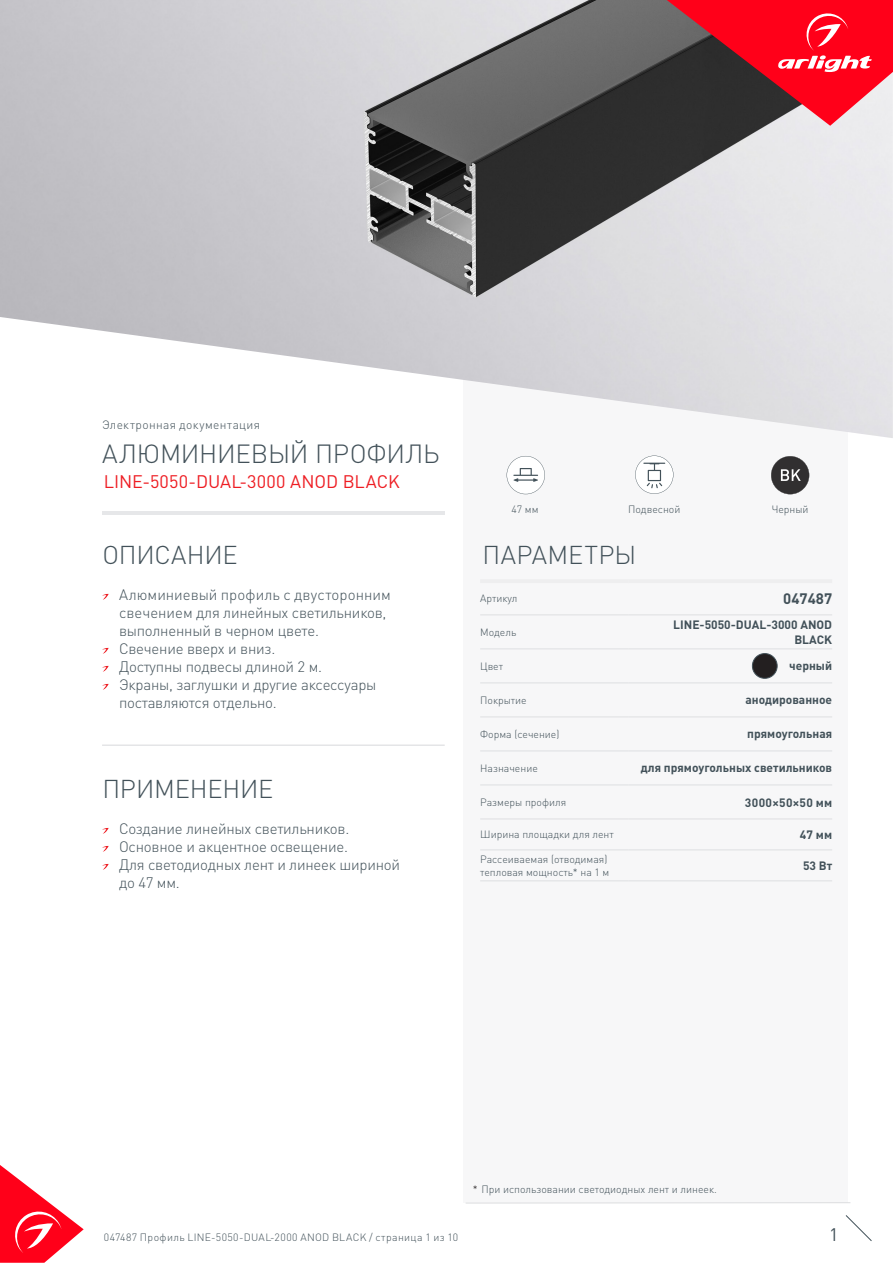
<style>
.page{position:relative;width:893px;height:1263px;background:#fff}
.page>*{position:absolute;margin:0;border:0;box-sizing:border-box;transform-origin:0 0}
.t1{font:300 25.95px "DIN Pro";letter-spacing:-.01em;color:#425159}
.t2{font:300 25.5px "DIN Pro";letter-spacing:-.005em;color:#425159}
.t3{font:300 25.5px "DIN Pro";letter-spacing:.015em;color:#425159}
.t4{font:18px "DIN Pro";letter-spacing:.005em;color:#ee1d23}
.t5{font:18px "DIN Pro";color:#425159}
.t6{font:300 15px/18px "DIN Pro";letter-spacing:-.015em;color:#425159}
.t7{font:700 15px "DIN Pro";color:#425159}
.t8{font:700 12px/14.4px "DIN Pro";color:#425159;text-align:right}
.t9{font:300 12px "DIN Pro";letter-spacing:.03em;color:#425159}
.t10{font:700 12px "DIN Pro";letter-spacing:.025em;color:#425159}
.t11{font:300 10.5px/12.6px "DIN Pro";color:#425159}
.t12{font:300 10.5px "DIN Pro";letter-spacing:.035em;color:#425159}
.s1{color:#231f20}
</style>
<div class="page">
<svg style="left:0;top:1165px;width:84px;height:98px"></svg>
<svg style="left:845px;top:1215px;width:27px;height:26px"></svg>
<div style="left:463px;top:250px;width:385px;height:953px;background:#f7f7f8"></div>
<img style="left:0;top:0;width:893px;height:438px">
<hr style="left:102px;top:511px;width:342px;height:3px;background:#e6e7e9">
<hr style="left:480px;top:579px;width:148px;height:4px;background:#eeeeef">
<hr style="left:628px;top:579px;width:204px;height:4px;background:#eeeeef">
<hr style="left:480px;top:614px;width:148px;height:1px;background:#e6e7e9">
<hr style="left:628px;top:614px;width:204px;height:1px;background:#e6e7e9">
<hr style="left:480px;top:648px;width:148px;height:2px;background:#e6e7e9">
<hr style="left:628px;top:648px;width:204px;height:2px;background:#e6e7e9">
<hr style="left:480px;top:682px;width:148px;height:2px;background:#e6e7e9">
<hr style="left:628px;top:682px;width:204px;height:2px;background:#e6e7e9">
<hr style="left:480px;top:716px;width:148px;height:2px;background:#e6e7e9">
<hr style="left:628px;top:716px;width:204px;height:2px;background:#e6e7e9">
<hr style="left:480px;top:750px;width:148px;height:2px;background:#e6e7e9">
<hr style="left:628px;top:750px;width:204px;height:2px;background:#e6e7e9">
<hr style="left:480px;top:784px;width:148px;height:2px;background:#e6e7e9">
<hr style="left:628px;top:784px;width:204px;height:2px;background:#e6e7e9">
<hr style="left:480px;top:818px;width:148px;height:2px;background:#e6e7e9">
<hr style="left:628px;top:818px;width:204px;height:2px;background:#e6e7e9">
<hr style="left:480px;top:849px;width:148px;height:2px;background:#e6e7e9">
<hr style="left:628px;top:849px;width:204px;height:2px;background:#e6e7e9">
<hr style="left:480px;top:880px;width:148px;height:1px;background:#e6e7e9">
<hr style="left:628px;top:880px;width:204px;height:1px;background:#e6e7e9">
<hr style="left:466px;top:1202px;width:384px;height:1px;background:#dcdddf">
<svg style="left:667px;top:0;width:226px;height:126px"></svg>
<svg style="left:102px;top:828px;width:7px;height:6px"></svg>
<svg style="left:102px;top:846px;width:7px;height:6px"></svg>
<svg style="left:102px;top:864px;width:7px;height:6px"></svg>
<hr style="left:102px;top:745px;width:343px;height:1px;background:#dcdddf">
<svg style="left:507px;top:456px;width:38px;height:38px"></svg>
<svg style="left:635px;top:456px;width:38px;height:38px"></svg>
<svg style="left:102px;top:594px;width:7px;height:6px"></svg>
<svg style="left:102px;top:648px;width:7px;height:6px"></svg>
<svg style="left:102px;top:666px;width:7px;height:6px"></svg>
<svg style="left:102px;top:684px;width:7px;height:6px"></svg>
<div style="left:752px;top:653px;width:25px;height:25px;background:#231f20;border-radius:50%"></div>
<div style="left:752px;top:653px;width:25px;height:26px;border:1px solid #425159;border-radius:50%"></div>
<svg style="left:771px;top:456px;width:38px;height:38px"></svg>
<p class="t9" style="left:102px;top:417px;width:160px">Электронная документация</p>
<p class="t1" style="left:102px;top:436px;width:339px">АЛЮМИНИЕВЫЙ ПРОФИЛЬ</p>
<p class="t4" style="left:104px;top:470px;width:298px">LINE-5050-DUAL-3000 ANOD BLACK</p>
<p class="t2" style="left:102px;top:537px;width:137px">ОПИСАНИЕ</p>
<p class="t6" style="left:119px;top:584px;width:273px">Алюминиевый профиль с двусторонним свечением для линейных светильников, выполненный в черном цвете.</p>
<p class="t6" style="left:119px;top:638px;width:158px">Свечение вверх и вниз.</p>
<p class="t6" style="left:119px;top:656px;width:205px">Доступны подвесы длиной 2 м.</p>
<p class="t6" style="left:119px;top:674px;width:259px">Экраны, заглушки и другие аксессуары поставляются отдельно.</p>
<p class="t2" style="left:102px;top:771px;width:172px">ПРИМЕНЕНИЕ</p>
<p class="t6" style="left:119px;top:818px;width:232px">Создание линейных светильников.</p>
<p class="t6" style="left:119px;top:836px;width:231px">Основное и акцентное освещение.</p>
<p class="t6" style="left:119px;top:854px;width:283px">Для светодиодных лент и линеек шириной до 47 мм.</p>
<p class="t11" style="left:511px;top:502px;width:29px">47 мм</p>
<p class="t11" style="left:628px;top:502px;width:54px">Подвесной</p>
<p class="t11" style="left:772px;top:503px;width:38px">Черный</p>
<p class="t3" style="left:483px;top:537px;width:155px">ПАРАМЕТРЫ</p>
<p class="t11" style="left:480px;top:591px;width:39px">Артикул</p>
<p class="t7" style="left:783px;top:588px;width:50px">047487</p>
<p class="t11" style="left:480px;top:625px;width:38px">Модель</p>
<p class="t8" style="left:673px;top:617px;width:160px">LINE-5050-DUAL-3000 ANOD<br>BLACK</p>
<p class="t11" style="left:480px;top:659px;width:24px">Цвет</p>
<p class="t8" style="left:789px;top:658px;width:44px">черный</p>
<p class="t11" style="left:480px;top:693px;width:48px">Покрытие</p>
<p class="t8" style="left:745px;top:692px;width:88px">анодированное</p>
<p class="t11" style="left:480px;top:727px;width:81px">Форма (сечение)</p>
<p class="t8" style="left:747px;top:726px;width:86px">прямоугольная</p>
<p class="t11" style="left:480px;top:761px;width:59px">Назначение</p>
<p class="t8" style="left:641px;top:760px;width:193px">для прямоугольных светильников</p>
<p class="t11" style="left:480px;top:795px;width:87px">Размеры профиля</p>
<p class="t10" style="left:745px;top:794px;width:89px">3000×50×50 мм</p>
<p class="t11" style="left:480px;top:828px;width:135px">Ширина площадки для лент</p>
<p class="t8" style="left:800px;top:827px;width:34px">47 мм</p>
<p class="t11" style="left:480px;top:852px;width:131px">Рассеиваемая (отводимая) тепловая мощность* на 1 м</p>
<p class="t8" style="left:803px;top:858px;width:31px">53 Вт</p>
<p class="t11" style="left:473px;top:1183px;width:246px"><span class="s1">*</span> При использовании светодиодных лент и линеек.</p>
<p class="t12" style="left:104px;top:1230px;width:356px">047487 Профиль LINE-5050-DUAL-2000 ANOD BLACK / страница 1 из 10</p>
<p class="t5" style="left:829px;top:1222px;width:11px">1</p>
</div>
